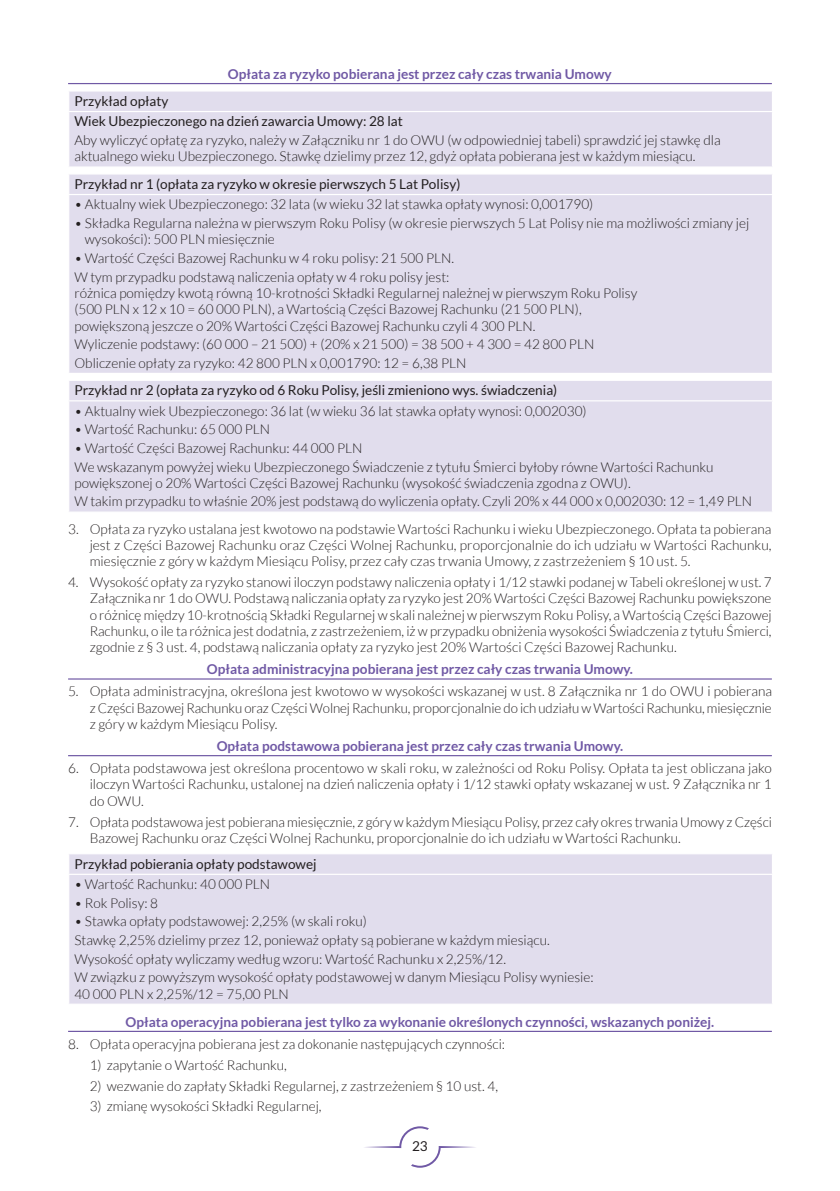
<style>
.page{position:relative;width:840px;height:1191px;background:#fff}
.page>*{position:absolute;margin:0;border:0;box-sizing:border-box;transform-origin:0 0}
._1{font:300 13.6px/16.4px "Lato";color:#231f20;text-align:justify}
.TAB_light_czarny_lew{font:300 13.6px/16.4px "Lato";color:#231f20}
.Podkreslone_0_6_0_6{font:700 13.6px "Lato";color:#7059a5}
.TAB_light_czarny_lew-2{font:13.6px "Lato";color:#231f20}
</style>
<div class="page">
<svg style="left:364px;top:1126px;width:112px;height:41px"></svg>
<hr style="left:68px;top:83px;width:703px;height:1px;background:#7059a5">
<hr style="left:68px;top:678px;width:703px;height:1px;background:#7059a5">
<hr style="left:68px;top:755px;width:703px;height:1px;background:#7059a5">
<hr style="left:68px;top:1030px;width:703px;height:2px;background:#7059a5">
<div style="left:69px;top:92px;width:702px;height:74px;background:#e1dded"></div>
<hr style="left:68px;top:111px;width:704px;height:1px;background:#fff">
<svg style="left:771px;top:92px;width:1px;height:19px"></svg>
<div style="left:69px;top:174px;width:702px;height:199px;background:#e1dded"></div>
<hr style="left:68px;top:194px;width:704px;height:1px;background:#fff">
<svg style="left:771px;top:174px;width:1px;height:20px"></svg>
<div style="left:69px;top:381px;width:702px;height:130px;background:#e1dded"></div>
<hr style="left:68px;top:400px;width:704px;height:1px;background:#fff">
<svg style="left:771px;top:381px;width:1px;height:19px"></svg>
<div style="left:69px;top:854px;width:702px;height:149px;background:#e1dded"></div>
<hr style="left:68px;top:873px;width:704px;height:2px;background:#fff">
<svg style="left:771px;top:854px;width:1px;height:19px"></svg>
<p class="Podkreslone_0_6_0_6" style="left:228px;top:66px;width:385px">Opłata za ryzyko pobierana jest przez cały czas trwania Umowy</p>
<p class="TAB_light_czarny_lew-2" style="left:74px;top:93px;width:96px">Przykład opłaty</p>
<p class="TAB_light_czarny_lew-2" style="left:74px;top:114px;width:330px">Wiek Ubezpieczonego na dzień zawarcia Umowy: 28 lat</p>
<p class="TAB_light_czarny_lew" style="left:74px;top:132px;width:647px">Aby wyliczyć opłatę za ryzyko, należy w Załączniku nr 1 do OWU (w odpowiedniej tabeli) sprawdzić jej stawkę dla aktualnego wieku Ubezpieczonego. Stawkę dzielimy przez 12, gdyż opłata pobierana jest w każdym miesiącu.</p>
<p class="TAB_light_czarny_lew-2" style="left:74px;top:176px;width:387px">Przykład nr 1 (opłata za ryzyko w okresie pierwszych 5 Lat Polisy)</p>
<p class="TAB_light_czarny_lew" style="left:74px;top:196px;width:520px">• Aktualny wiek Ubezpieczonego: 32 lata (w wieku 32 lat stawka opłaty wynosi: 0,001790)</p>
<p class="TAB_light_czarny_lew" style="left:85px;top:215px;width:665px;text-indent:-11px">• Składka Regularna należna w pierwszym Roku Polisy (w okresie pierwszych 5 Lat Polisy nie ma możliwości zmiany jej wysokości): 500 PLN miesięcznie</p>
<p class="TAB_light_czarny_lew" style="left:74px;top:250px;width:381px">• Wartość Części Bazowej Rachunku w 4 roku polisy: 21 500 PLN.</p>
<p class="TAB_light_czarny_lew" style="left:74px;top:268px;width:564px">W tym przypadku podstawą naliczenia opłaty w 4 roku polisy jest:<br>różnica pomiędzy kwotą równą 10-krotności Składki Regularnej należnej w pierwszym Roku Polisy (500 PLN x 12 x 10 = 60 000 PLN), a Wartością Części Bazowej Rachunku (21 500 PLN), powiększoną jeszcze o 20% Wartości Części Bazowej Rachunku czyli 4 300 PLN.</p>
<p class="TAB_light_czarny_lew" style="left:74px;top:336px;width:521px">Wyliczenie podstawy: (60 000 – 21 500) + (20% x 21 500) = 38 500 + 4 300 = 42 800 PLN</p>
<p class="TAB_light_czarny_lew" style="left:74px;top:355px;width:393px">Obliczenie opłaty za ryzyko: 42 800 PLN x 0,001790: 12 = 6,38 PLN</p>
<p class="TAB_light_czarny_lew-2" style="left:74px;top:383px;width:484px">Przykład nr 2 (opłata za ryzyko od 6 Roku Polisy, jeśli zmieniono wys. świadczenia)</p>
<p class="TAB_light_czarny_lew" style="left:74px;top:403px;width:513px">• Aktualny wiek Ubezpieczonego: 36 lat (w wieku 36 lat stawka opłaty wynosi: 0,002030)</p>
<p class="TAB_light_czarny_lew" style="left:74px;top:421px;width:197px">• Wartość Rachunku: 65 000 PLN</p>
<p class="TAB_light_czarny_lew" style="left:74px;top:440px;width:289px">• Wartość Części Bazowej Rachunku: 44 000 PLN</p>
<p class="TAB_light_czarny_lew" style="left:74px;top:458px;width:640px">We wskazanym powyżej wieku Ubezpieczonego Świadczenie z tytułu Śmierci byłoby równe Wartości Rachunku powiększonej o 20% Wartości Części Bazowej Rachunku (wysokość świadczenia zgodna z OWU).</p>
<p class="TAB_light_czarny_lew" style="left:74px;top:493px;width:679px">W takim przypadku to właśnie 20% jest podstawą do wyliczenia opłaty. Czyli 20% x 44 000 x 0,002030: 12 = 1,49 PLN</p>
<p class="_1" style="left:90px;top:520px;width:683px;text-indent:-22px">3. Opłata za ryzyko ustalana jest kwotowo na podstawie Wartości Rachunku i wieku Ubezpieczonego. Opłata ta pobierana jest z Części Bazowej Rachunku oraz Części Wolnej Rachunku, proporcjonalnie do ich udziału w Wartości Rachunku, miesięcznie z góry w każdym Miesiącu Polisy, przez cały czas trwania Umowy, z zastrzeżeniem § 10 ust. 5.</p>
<p class="_1" style="left:90px;top:574px;width:683px;text-indent:-22px">4. Wysokość opłaty za ryzyko stanowi iloczyn podstawy naliczenia opłaty i 1/12 stawki podanej w Tabeli określonej w ust. 7<br>Załącznika nr 1 do OWU. Podstawą naliczania opłaty za ryzyko jest 20% Wartości Części Bazowej Rachunku powiększone o różnicę między 10-krotnością Składki Regularnej w skali należnej w pierwszym Roku Polisy, a Wartością Części Bazowej Rachunku, o ile ta różnica jest dodatnia, z zastrzeżeniem, iż w przypadku obniżenia wysokości Świadczenia z tytułu Śmierci, zgodnie z § 3 ust. 4, podstawą naliczania opłaty za ryzyko jest 20% Wartości Części Bazowej Rachunku.</p>
<p class="Podkreslone_0_6_0_6" style="left:207px;top:661px;width:427px">Opłata administracyjna pobierana jest przez cały czas trwania Umowy.</p>
<p class="_1" style="left:90px;top:683px;width:683px;text-indent:-22px">5. Opłata administracyjna, określona jest kwotowo w wysokości wskazanej w ust. 8 Załącznika nr 1 do OWU i pobierana z Części Bazowej Rachunku oraz Części Wolnej Rachunku, proporcjonalnie do ich udziału w Wartości Rachunku, miesięcznie z góry w każdym Miesiącu Polisy.</p>
<p class="Podkreslone_0_6_0_6" style="left:216px;top:738px;width:408px">Opłata podstawowa pobierana jest przez cały czas trwania Umowy.</p>
<p class="_1" style="left:90px;top:760px;width:683px;text-indent:-22px">6. Opłata podstawowa jest określona procentowo w skali roku, w zależności od Roku Polisy. Opłata ta jest obliczana jako iloczyn Wartości Rachunku, ustalonej na dzień naliczenia opłaty i 1/12 stawki opłaty wskazanej w ust. 9 Załącznika nr 1 do OWU.</p>
<p class="_1" style="left:90px;top:813px;width:683px;text-indent:-22px">7. Opłata podstawowa jest pobierana miesięcznie, z góry w każdym Miesiącu Polisy, przez cały okres trwania Umowy z Części<br>Bazowej Rachunku oraz Części Wolnej Rachunku, proporcjonalnie do ich udziału w Wartości Rachunku.</p>
<p class="TAB_light_czarny_lew-2" style="left:74px;top:856px;width:244px">Przykład pobierania opłaty podstawowej</p>
<p class="TAB_light_czarny_lew" style="left:74px;top:876px;width:197px">• Wartość Rachunku: 40 000 PLN</p>
<p class="TAB_light_czarny_lew" style="left:74px;top:894px;width:85px">• Rok Polisy: 8</p>
<p class="TAB_light_czarny_lew" style="left:74px;top:913px;width:294px">• Stawka opłaty podstawowej: 2,25% (w skali roku)</p>
<p class="TAB_light_czarny_lew" style="left:74px;top:932px;width:476px">Stawkę 2,25% dzielimy przez 12, ponieważ opłaty są pobierane w każdym miesiącu.</p>
<p class="TAB_light_czarny_lew" style="left:74px;top:950px;width:433px">Wysokość opłaty wyliczamy według wzoru: Wartość Rachunku x 2,25%/12.</p>
<p class="TAB_light_czarny_lew" style="left:74px;top:969px;width:520px">W związku z powyższym wysokość opłaty podstawowej w danym Miesiącu Polisy wyniesie:<br>40 000 PLN x 2,25%/12 = 75,00 PLN</p>
<p class="Podkreslone_0_6_0_6" style="left:125px;top:1014px;width:589px">Opłata operacyjna pobierana jest tylko za wykonanie określonych czynności, wskazanych poniżej.</p>
<p class="_1" style="left:68px;top:1035px;width:438px">8. Opłata operacyjna pobierana jest za dokonanie następujących czynności:</p>
<p class="_1" style="left:90px;top:1056px;width:199px">1) zapytanie o Wartość Rachunku,</p>
<p class="_1" style="left:90px;top:1077px;width:409px">2) wezwanie do zapłaty Składki Regularnej, z zastrzeżeniem § 10 ust. 4,</p>
<p class="_1" style="left:90px;top:1098px;width:233px">3) zmianę wysokości Składki Regularnej,</p>
<p class="TAB_light_czarny_lew-2" style="left:412px;top:1138px;width:17px">23</p>
</div>
